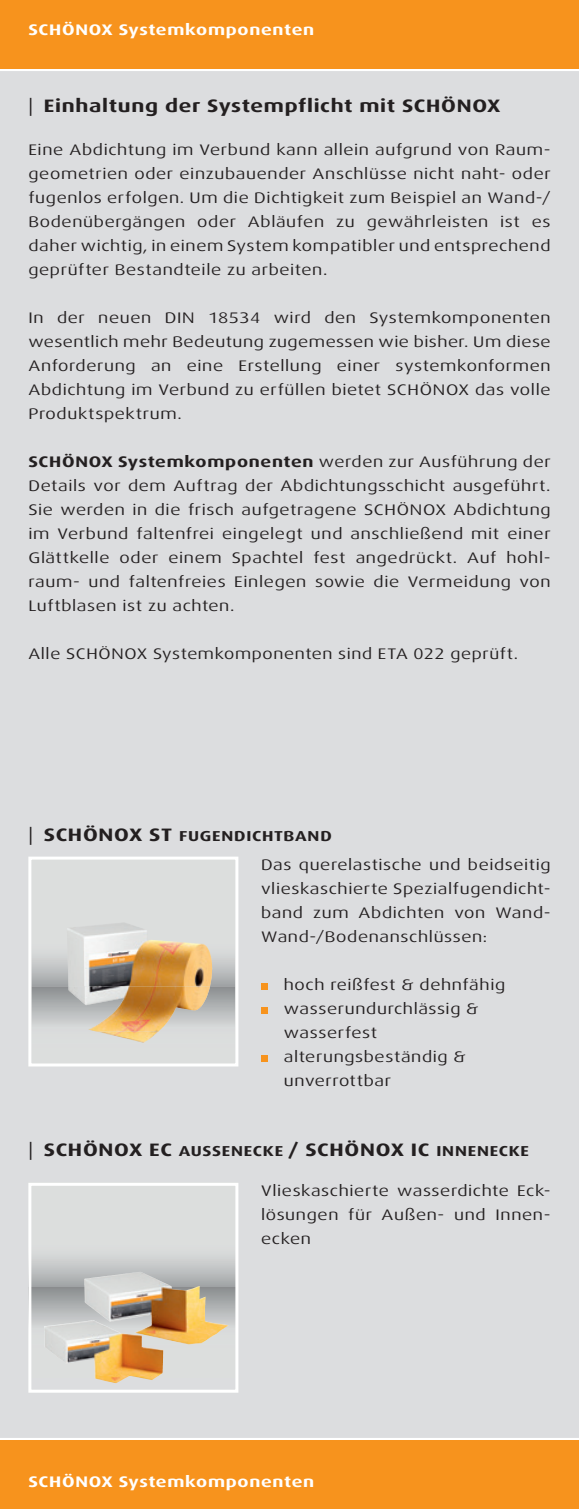
<style>
.page{position:relative;width:579px;height:1509px;background:#fff}
.page>*{position:absolute;margin:0;border:0;box-sizing:border-box;transform-origin:0 0}
.t1{font:700 18px "Dax Wide";letter-spacing:.03em;color:#231f20;scale:1.11 1}
.t2{font:15.4px/24px "Dax Wide";letter-spacing:.035em;color:#231f20;text-align:justify;scale:1.11 1}
.t3{font:700 15.4px "Dax Wide";letter-spacing:.04em;color:#fff;scale:1.11 1}
.t4{font:15.4px "Dax Wide";letter-spacing:.035em;color:#231f20;scale:1.1 1}
.t5{font:700 14.4px "Dax Wide";letter-spacing:.045em;color:#231f20;scale:1.11 1}
.s1{font-weight:400}
.s2{font-weight:700}
.s3{font-weight:400;font-size:18px}
.s4{font-size:18px}
.s5{font-size:14.4px}
</style>
<div class="page">
<div style="left:0;top:0;width:578px;height:1508px;background:#dcdddf"></div>
<hr style="left:0;top:68px;width:578px;height:3px;background:#fff">
<hr style="left:0;top:1437px;width:578px;height:3px;background:#fff">
<div style="left:0;top:0;width:578px;height:68px;background:#f7931d"></div>
<div style="left:0;top:1440px;width:578px;height:68px;background:#f7931d"></div>
<svg style="left:28px;top:856px;width:210px;height:210px"></svg>
<div style="left:261px;top:982px;width:7px;height:7px;background:#f7931d"></div>
<div style="left:261px;top:1006px;width:7px;height:7px;background:#f7931d"></div>
<div style="left:261px;top:1054px;width:7px;height:7px;background:#f7931d"></div>
<img style="left:96px;top:1031px;width:62px;height:11px">
<img style="left:67px;top:922px;width:145px;height:64px">
<img style="left:68px;top:986px;width:56px;height:43px">
<svg style="left:137px;top:1365px;width:26px;height:11px"></svg>
<img style="left:32px;top:1287px;width:202px;height:78px">
<svg style="left:32px;top:1258px;width:202px;height:29px;background:#bdc0c0"></svg>
<div style="left:28px;top:1182px;width:210px;height:210px;border:3px solid #fff"></div>
<img style="left:84px;top:1271px;width:75px;height:66px">
<img style="left:44px;top:1320px;width:93px;height:62px">
<p class="t3" style="left:28px;top:21px;width:259px">SCHÖNOX Systemkomponenten</p>
<p class="t1" style="left:28px;top:95px;width:426px"><span class="s1">|</span> Einhaltung der Systempflicht mit SCHÖNOX</p>
<p class="t2" style="left:28px;top:138px;width:471px">Eine Abdichtung im Verbund kann allein aufgrund von Raum&shy;geometrien oder einzubauender Anschlüsse nicht naht- oder fugenlos erfolgen. Um die Dichtigkeit zum Beispiel an Wand-/ Bodenübergängen oder Abläufen zu gewährleisten ist es daher wichtig, in einem System kompatibler und entsprechend geprüfter Bestandteile zu arbeiten.</p>
<p class="t2" style="left:28px;top:306px;width:471px">In der neuen DIN 18534 wird den Systemkomponenten wesentlich mehr Bedeutung zugemessen wie bisher. Um diese Anforderung an eine Erstellung einer systemkonformen Abdichtung im Verbund zu erfüllen bietet SCHÖNOX das volle Produktspektrum.</p>
<p class="t2" style="left:28px;top:450px;width:471px"><span class="s2">SCHÖNOX Systemkomponenten</span> werden zur Ausführung der Details vor dem Auftrag der Abdichtungsschicht aus geführt.<br>Sie werden in die frisch aufgetragene SCHÖNOX Abdichtung im Verbund faltenfrei eingelegt und anschließend mit einer Glättkelle oder einem Spachtel fest angedrückt. Auf hohl&shy;raum- und faltenfreies Einlegen sowie die Vermeidung von Luftblasen ist zu achten.</p>
<p class="t4" style="left:28px;top:645px;width:446px">Alle SCHÖNOX Systemkomponenten sind ETA 022 geprüft.</p>
<p class="t5" style="left:28px;top:827px;width:275px"><span class="s3">|</span> <span class="s4">SCHÖNOX ST</span> FUGENDICHTBAND</p>
<p class="t2" style="left:261px;top:852px;width:262px">Das querelastische und beidseitig vlieskaschierte Spezialfugendicht&shy;band zum Abdichten von Wand-Wand-/Bodenanschlüssen:</p>
<p class="t2" style="left:283px;top:972px;width:201px;text-align:left">hoch reißfest &amp; dehnfähig wasserundurchlässig &amp; wasserfest alterungsbeständig &amp; unverrottbar</p>
<p class="t1" style="left:28px;top:1139px;width:452px"><span class="s1">|</span> SCHÖNOX EC <span class="s5">AUSSENECKE</span> / SCHÖNOX IC <span class="s5">INNENECKE</span></p>
<p class="t2" style="left:261px;top:1178px;width:262px">Vlieskaschierte wasserdichte Eck&shy;lösungen für Außen- und Innen&shy;ecken</p>
<p class="t3" style="left:28px;top:1472px;width:259px">SCHÖNOX Systemkomponenten</p>
</div>
